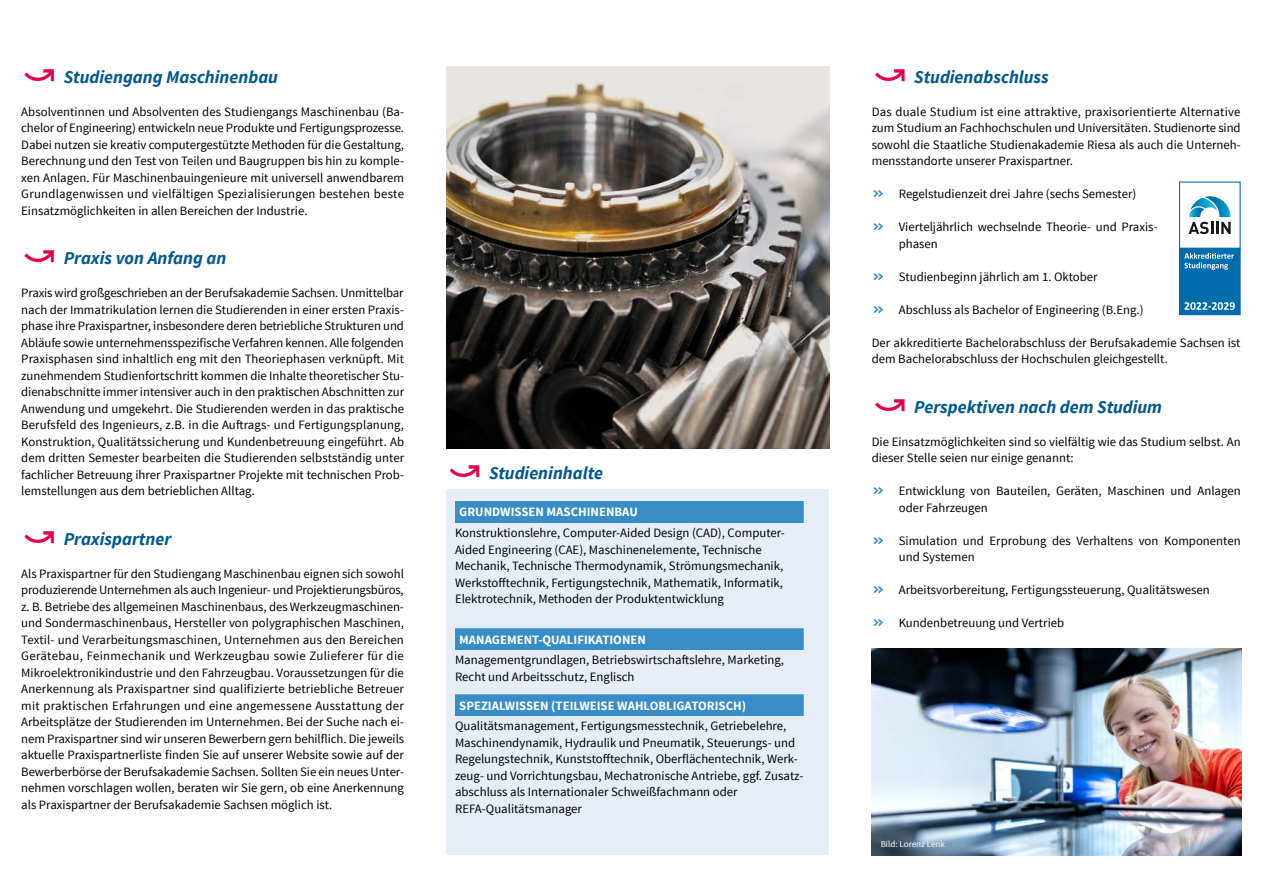
<style>
.page{position:relative;width:1263px;height:893px;background:#fff}
.page>*{position:absolute;margin:0;border:0;box-sizing:border-box;transform-origin:0 0}
.H1_technik{font:italic 700 18px "Source Sans Pro";color:#03588e}
.Fließtext{font:12.75px/16.5px "Source Sans Pro";color:#000}
.Liste_Tabelle_Technik{font:12.75px/16.5px "Source Sans Pro";color:#000}
.Fließtext-2{font:700 12.75px "Source Sans Pro";color:#fff}
.t1{font:9px "Source Sans Pro";color:#fff}
.s1{font-family:"Bas";font-style:normal;font-size:36px;color:#e3004a}
.s2{font-family:"Bas";font-weight:700;font-size:18px;color:#388cc7}
</style>
<div class="page">
<div style="left:446px;top:490px;width:383px;height:42px;background:#e7edf7"></div>
<div style="left:455px;top:501px;width:349px;height:22px;background:#388cc7"></div>
<div style="left:446px;top:523px;width:383px;height:109px;background:#e7edf7"></div>
<div style="left:446px;top:625px;width:383px;height:34px;background:#e7edf7"></div>
<div style="left:455px;top:628px;width:349px;height:23px;background:#388cc7"></div>
<div style="left:446px;top:650px;width:383px;height:51px;background:#e7edf7"></div>
<div style="left:446px;top:691px;width:383px;height:34px;background:#e7edf7"></div>
<div style="left:455px;top:694px;width:349px;height:23px;background:#388cc7"></div>
<div style="left:446px;top:716px;width:383px;height:117px;background:#e7edf7"></div>
<div style="left:446px;top:822px;width:383px;height:33px;background:#e7edf7"></div>
<img style="left:446px;top:66px;width:383px;height:383px">
<div style="left:1179px;top:182px;width:62px;height:67px;border:1px solid #006cac"></div>
<div style="left:1179px;top:248px;width:61px;height:67px;background:#006cac"></div>
<div style="left:1179px;top:248px;width:62px;height:67px;border:1px solid #006cac"></div>
<svg style="left:1188px;top:196px;width:42px;height:38px"></svg>
<svg style="left:1184px;top:253px;width:50px;height:17px"></svg>
<svg style="left:1184px;top:302px;width:51px;height:8px"></svg>
<img style="left:872px;top:648px;width:370px;height:207px">
<h1 class="H1_technik" style="left:21px;top:65px;width:258px"><span class="s1">5</span> Studiengang Maschinenbau</h1>
<p class="Fließtext" style="left:21px;top:103px;width:384px;text-align:justify">Absolventinnen und Absolventen des Studiengangs Maschinenbau (Ba&shy;chelor of Engineering) entwickeln neue Produkte und Fertigungsprozesse.<br>Dabei nutzen sie kreativ computergestützte Methoden für die Gestaltung, Berechnung und den Test von Teilen und Baugruppen bis hin zu komple&shy;xen Anlagen. Für Maschinenbauingenieure mit universell anwendbarem Grundlagenwissen und vielfältigen Spezialisierungen bestehen beste Einsatzmöglichkeiten in allen Bereichen der Industrie.</p>
<h1 class="H1_technik" style="left:21px;top:247px;width:207px"><span class="s1">5</span> Praxis von Anfang an</h1>
<p class="Fließtext" style="left:21px;top:285px;width:384px;text-align:justify">Praxis wird großgeschrieben an der Berufsakademie Sachsen. Unmittelbar nach der Immatrikulation lernen die Studierenden in einer ersten Praxis&shy;phase ihre Praxispartner, insbesondere deren betriebliche Strukturen und Abläufe sowie unternehmensspezifische Verfahren kennen. Alle folgenden Praxisphasen sind inhaltlich eng mit den Theoriephasen verknüpft. Mit zunehmendem Studienfortschritt kommen die Inhalte theoretischer Stu&shy;dienabschnitte immer intensiver auch in den praktischen Abschnitten zur Anwendung und umgekehrt. Die Studierenden werden in das praktische Berufsfeld des Ingenieurs, z.B. in die Auftrags- und Fertigungsplanung, Konstruktion, Qualitätssicherung und Kundenbetreuung eingeführt. Ab dem dritten Semester bearbeiten die Studierenden selbstständig unter fachlicher Betreuung ihrer Praxispartner Projekte mit technischen Prob&shy;lemstellungen aus dem betrieblichen Alltag.</p>
<h1 class="H1_technik" style="left:21px;top:527px;width:152px"><span class="s1">5</span> Praxispartner</h1>
<p class="Fließtext" style="left:21px;top:565px;width:384px;text-align:justify">Als Praxispartner für den Studiengang Maschinenbau eignen sich sowohl produzierende Unternehmen als auch Ingenieur- und Projektierungsbüros, z. B. Betriebe des allgemeinen Maschinenbaus, des Werkzeugmaschinen&shy;und Sondermaschinenbaus, Hersteller von polygraphischen Maschinen, Textil- und Verarbeitungsmaschinen, Unternehmen aus den Bereichen Gerätebau, Feinmechanik und Werkzeugbau sowie Zulieferer für die Mikroelektronikindustrie und den Fahrzeugbau. Voraussetzungen für die Anerkennung als Praxispartner sind qualifizierte betriebliche Betreuer mit praktischen Erfahrungen und eine angemessene Ausstattung der Arbeitsplätze der Studierenden im Unternehmen. Bei der Suche nach ei&shy;nem Praxispartner sind wir unseren Bewerbern gern behilflich. Die jeweils aktuelle Praxispartnerliste finden Sie auf unserer Website sowie auf der Bewerberbörse der Berufsakademie Sachsen. Sollten Sie ein neues Unter&shy;nehmen vorschlagen wollen, beraten wir Sie gern, ob eine Anerkennung als Praxispartner der Berufsakademie Sachsen möglich ist.</p>
<h1 class="H1_technik" style="left:446px;top:461px;width:158px"><span class="s1">5</span> Studieninhalte</h1>
<p class="Fließtext-2" style="left:459px;top:504px;width:180px">GRUNDWISSEN MASCHINENBAU</p>
<p class="Liste_Tabelle_Technik" style="left:455px;top:525px;width:331px">Konstruktionslehre, Computer-Aided Design (CAD), Computer-Aided Engineering (CAE), Maschinenelemente, Technische Mechanik, Technische Thermodynamik, Strömungsmechanik, Werkstofftechnik, Fertigungstechnik, Mathematik, Informatik, Elektrotechnik, Methoden der Produktentwicklung</p>
<p class="Fließtext-2" style="left:459px;top:631px;width:188px">MANAGEMENT-QUALIFIKATIONEN</p>
<p class="Liste_Tabelle_Technik" style="left:455px;top:652px;width:331px">Managementgrundlagen, Betriebswirtschaftslehre, Marketing,<br>Recht und Arbeitsschutz, Englisch</p>
<p class="Fließtext-2" style="left:459px;top:697px;width:288px">SPEZIALWISSEN (TEILWEISE WAHLOBLIGATORISCH)</p>
<p class="Liste_Tabelle_Technik" style="left:455px;top:718px;width:350px">Qualitätsmanagement, Fertigungsmesstechnik, Getriebelehre, Maschinendynamik, Hydraulik und Pneumatik, Steuerungs- und Regelungstechnik, Kunststofftechnik, Oberflächentechnik, Werk&shy;zeug- und Vorrichtungsbau, Mechatronische Antriebe, ggf. Zusatz&shy;abschluss als Internationaler Schweißfachmann oder REFA-Qualitätsmanager</p>
<h1 class="H1_technik" style="left:872px;top:65px;width:179px"><span class="s1">5</span> Studienabschluss</h1>
<p class="Fließtext" style="left:872px;top:103px;width:370px;text-align:justify">Das duale Studium ist eine attraktive, praxisorientierte Alternative zum Studium an Fachhochschulen und Universitäten. Studienorte sind sowohl die Staatliche Studienakademie Riesa als auch die Unterneh&shy;mensstandorte unserer Praxispartner.</p>
<p class="Fließtext" style="left:872px;top:186px;width:266px"><span class="s2">#</span> Regelstudienzeit drei Jahre (sechs Semester)</p>
<p class="Fließtext" style="left:899px;top:219px;width:260px;text-indent:-27px"><span class="s2">#</span> Vierteljährlich wechselnde Theorie- und Praxis&shy;phasen</p>
<p class="Fließtext" style="left:872px;top:268px;width:227px"><span class="s2">#</span> Studienbeginn jährlich am 1. Oktober</p>
<p class="Fließtext" style="left:872px;top:301px;width:273px"><span class="s2">#</span> Abschluss als Bachelor of Engineering (B.Eng.)</p>
<p class="Fließtext" style="left:872px;top:334px;width:370px">Der akkreditierte Bachelorabschluss der Berufsakademie Sachsen ist dem Bachelorabschluss der Hochschulen gleichgestellt.</p>
<h1 class="H1_technik" style="left:872px;top:395px;width:292px"><span class="s1">5</span> Perspektiven nach dem Studium</h1>
<p class="Fließtext" style="left:872px;top:433px;width:370px">Die Einsatzmöglichkeiten sind so vielfältig wie das Studium selbst. An dieser Stelle seien nur einige genannt:</p>
<p class="Fließtext" style="left:899px;top:483px;width:343px;text-indent:-27px"><span class="s2">#</span> Entwicklung von Bauteilen, Geräten, Maschinen und Anlagen oder Fahrzeugen</p>
<p class="Fließtext" style="left:899px;top:532px;width:343px;text-indent:-27px"><span class="s2">#</span> Simulation und Erprobung des Verhaltens von Komponenten und Systemen</p>
<p class="Fließtext" style="left:872px;top:582px;width:339px"><span class="s2">#</span> Arbeitsvorbereitung, Fertigungssteuerung, Qualitätswesen</p>
<p class="Fließtext" style="left:872px;top:615px;width:194px"><span class="s2">#</span> Kundenbetreuung und Vertrieb</p>
<p class="t1" style="left:881px;top:838px;width:66px">Bild: Lorenz Lenk</p>
</div>
